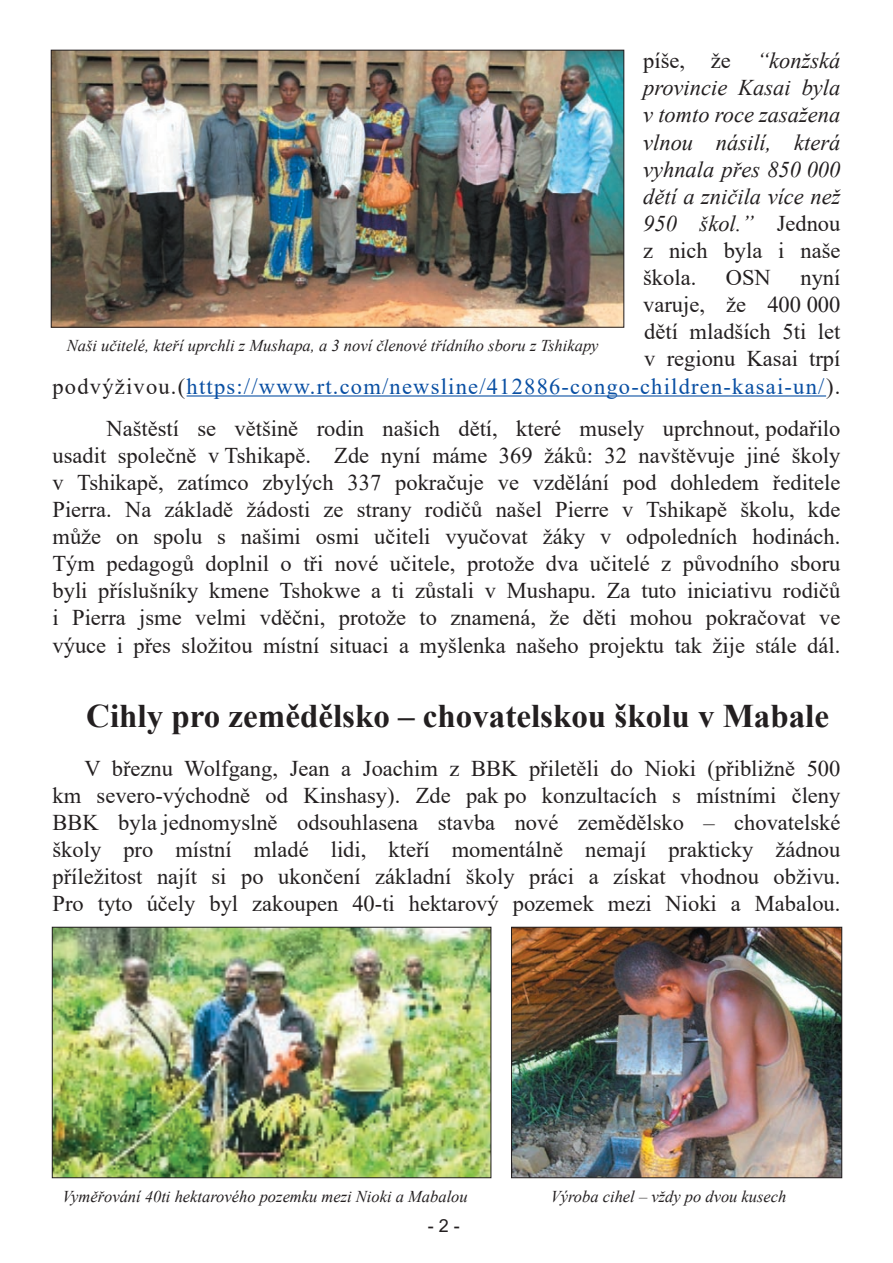
<style>
.page{position:relative;width:893px;height:1263px;background:#fff}
.page>*{position:absolute;margin:0;border:0;box-sizing:border-box;transform-origin:0 0}
.t1{font:700 33px "Times New Roman";color:#231f20}
.t2{font:22.5px/27.2px "Times New Roman";color:#231f20;text-align:justify}
.t3{font:italic 22.5px/27.2px "Times New Roman";color:#231f20;text-align:justify}
.t4{font:22.5px/27.2px "Times New Roman";letter-spacing:.055em;color:#231f20;text-align:right}
.t5{font:18px "Arial";color:#231f20}
.t6{font:italic 16.5px "Times New Roman";color:#231f20}
.s1{font-style:normal}
.s2{color:#094fa3}
</style>
<div class="page">
<hr style="left:187px;top:395px;width:639px;height:1px;background:#094fa3">
<img style="left:54px;top:929px;width:435px;height:247px">
<div style="left:52px;top:927px;width:439px;height:251px;border:1px solid #231f20"></div>
<img style="left:513px;top:929px;width:327px;height:247px">
<div style="left:511px;top:927px;width:331px;height:251px;border:1px solid #231f20"></div>
<img style="left:53px;top:52px;width:569px;height:273px">
<div style="left:51px;top:50px;width:573px;height:277px;border:1px solid #231f20"></div>
<p class="t3" style="left:643px;top:47px;width:199px"><span class="s1">píše, že</span> “konžská provincie Kasai byla v tomto roce zasažena vlnou násilí, která vyhnala přes 850 000 dětí a zničila více než 950 škol.” <span class="s1">Jednou z nich byla i naše škola.</span></p>
<p class="t4" style="left:53px;top:263px;width:789px">nyní<br>varuje, že 400 000<br>dětí mladších 5ti let<br>v regionu Kasai trpí podvýživou.(<span class="s2">https://www.rt.com/newsline/412886-congo-children-kasai-un/</span>).</p>
<p class="t2" style="left:53px;top:414px;width:789px;text-indent:54px">Naštěstí se většině rodin našich dětí, které musely uprchnout, podařilo usadit společně v Tshikapě. Zde nyní máme 369 žáků: 32 navštěvuje jiné školy v Tshikapě, zatímco zbylých 337 pokračuje ve vzdělání pod dohledem ředitele Pierra. Na základě žádosti ze strany rodičů našel Pierre v Tshikapě školu, kde může on spolu s našimi osmi učiteli vyučovat žáky v odpoledních hodinách.<br>Tým pedagogů doplnil o tři nové učitele, protože dva učitelé z původního sboru byli příslušníky kmene Tshokwe a ti zůstali v Mushapu. Za tuto iniciativu rodičů i Pierra jsme velmi vděčni, protože to znamená, že děti mohou pokračovat ve výuce i přes složitou místní situaci a myšlenka našeho projektu tak žije stále dál.</p>
<p class="t2" style="left:726px;top:263px;width:46px">OSN</p>
<p class="t6" style="left:67px;top:334px;width:533px">Naši učitelé, kteří uprchli z Mushapa, a 3 noví členové třídního sboru z Tshikapy</p>
<h1 class="t1" style="left:86px;top:692px;width:744px">Cihly pro zemědělsko – chovatelskou školu v Mabale</h1>
<p class="t2" style="left:53px;top:754px;width:789px;text-indent:32px">V březnu Wolfgang, Jean a Joachim z BBK přiletěli do Nioki (přibližně 500 km severo-východně od Kinshasy). Zde pak po konzultacích s místními členy BBK byla jednomyslně odsouhlasena stavba nové zemědělsko – chovatelské školy pro místní mladé lidi, kteří momentálně nemají prakticky žádnou příležitost najít si po ukončení základní školy práci a získat vhodnou obživu.<br>Pro tyto účely byl zakoupen 40-ti hektarový pozemek mezi Nioki a Mabalou.</p>
<p class="t6" style="left:63px;top:1185px;width:407px">Vyměřování 40ti hektarového pozemku mezi Nioki a Mabalou</p>
<p class="t6" style="left:551px;top:1185px;width:237px">Výroba cihel – vždy po dvou kusech</p>
<p class="t5" style="left:428px;top:1213px;width:34px">- 2 -</p>
</div>
